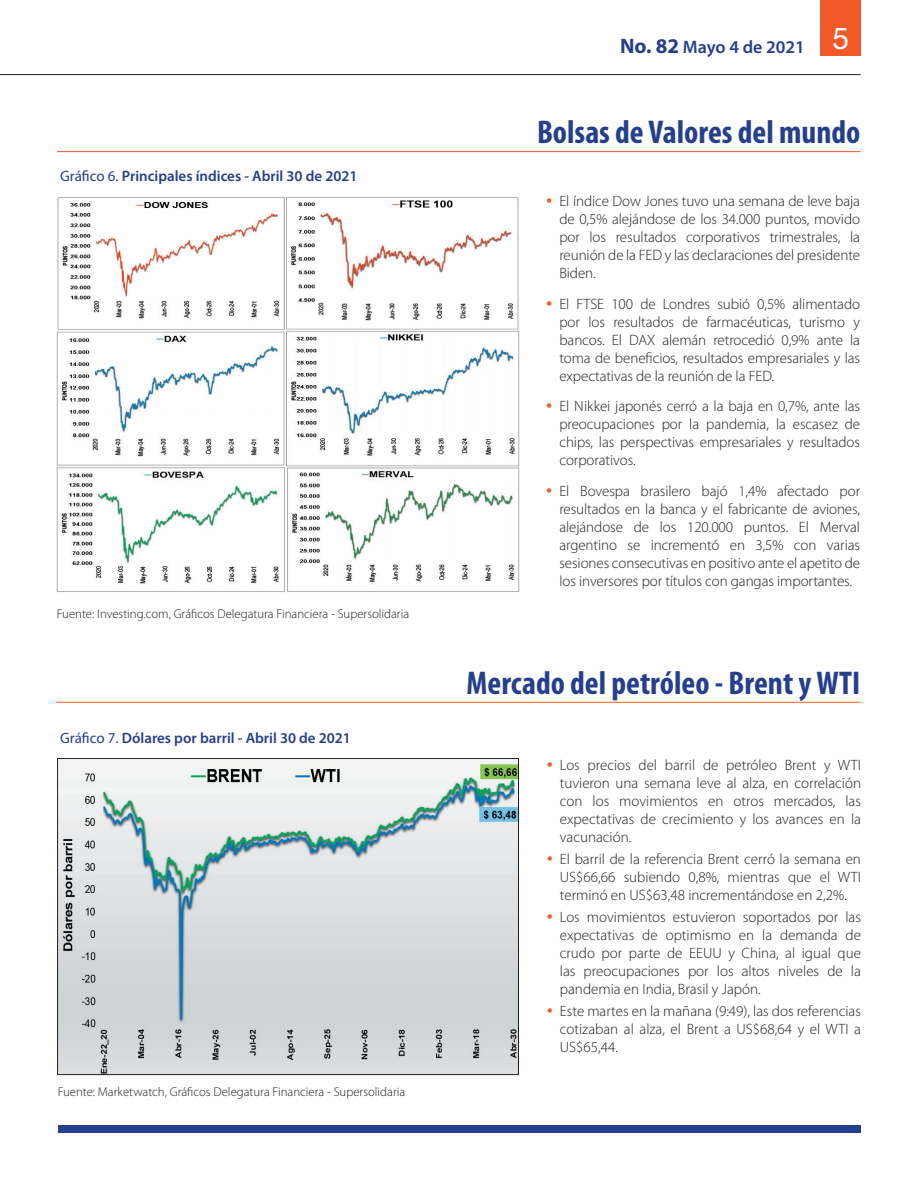
<style>
.page{position:relative;width:918px;height:1188px;background:#fff}
.page>*{position:absolute;margin:0;border:0;box-sizing:border-box;transform-origin:0 0}
.t1{font:700 condensed 33px "Myriad Pro";color:#253f8e}
.t2{font:600 18px "Myriad Pro";color:#253f8e}
.t3{font:300 15px/18px "Myriad Pro";letter-spacing:-.005em;color:#231f20;text-align:justify}
.t4{font:600 15px "Myriad Pro";color:#253f8e}
.t5{font:300 12.75px "Myriad Pro";color:#231f20}
.s1{font-weight:400}
.s2{font-weight:700;font-size:21px}
</style>
<div class="page">
<div style="left:820px;top:0;width:41px;height:56px;background:#f15929"></div>
<hr style="left:0;top:74px;width:861px;height:1px;background:#231f20">
<hr style="left:57px;top:151px;width:804px;height:1px;background:#f15929">
<hr style="left:56px;top:702px;width:804px;height:1px;background:#f15929">
<img style="left:57px;top:197px;width:463px;height:395px">
<img style="left:59px;top:760px;width:458px;height:313px">
<div style="left:57px;top:758px;width:462px;height:317px;border:1px solid #231f20"></div>
<div style="left:58px;top:1125px;width:803px;height:8px;background:#253f8e"></div>
<p class="t4" style="left:60px;top:168px;width:299px"><span class="s1">Gráfico 6.</span> Principales índices - Abril 30 de 2021</p>
<p class="t5" style="left:57px;top:607px;width:354px">Fuente: Investing.com, Gráficos Delegatura Financiera - Supersolidaria</p>
<p class="t4" style="left:60px;top:730px;width:292px"><span class="s1">Gráfico 7.</span> Dólares por barril - Abril 30 de 2021</p>
<p class="t5" style="left:58px;top:1085px;width:349px">Fuente: Marketwatch, Gráficos Delegatura Financiera - Supersolidaria</p>
<p class="t2" style="left:620px;top:37px;width:230px"><span class="s2">No. 82</span> Mayo 4 de 2021 <sup>5</sup></p>
<h1 class="t1" style="left:537px;top:114px;width:325px">Bolsas de Valores del mundo</h1>
<p class="t3" style="left:559px;top:192px;width:302px">El índice Dow Jones tuvo una semana de leve baja de 0,5% alejándose de los 34.000 puntos, movido por los resultados corporativos trimestrales, la reunión de la FED y las declaraciones del presidente Biden.</p>
<p class="t3" style="left:559px;top:295px;width:302px">El FTSE 100 de Londres subió 0,5% alimentado por los resultados de farmacéuticas, turismo y bancos. El DAX alemán retrocedió 0,9% ante la toma de beneficios, resultados empresariales y las expectativas de la reunión de la FED.</p>
<p class="t3" style="left:559px;top:398px;width:302px">El Nikkei japonés cerró a la baja en 0,7%, ante las preocupaciones por la pandemia, la escasez de chips, las perspectivas empresariales y resultados corporativos.</p>
<p class="t3" style="left:559px;top:482px;width:302px">El Bovespa brasilero bajó 1,4% afectado por resultados en la banca y el fabricante de aviones, alejándose de los 120.000 puntos. El Merval argentino se incrementó en 3,5% con varias sesiones consecutivas en positivo ante el apetito de los inversores por títulos con gangas importantes.</p>
<h1 class="t1" style="left:467px;top:665px;width:395px">Mercado del petróleo - Brent y WTI</h1>
<p class="t3" style="left:560px;top:756px;width:303px">Los precios del barril de petróleo Brent y WTI tuvieron una semana leve al alza, en correlación con los movimientos en otros mercados, las expectativas de crecimiento y los avances en la vacunación.</p>
<p class="t3" style="left:560px;top:850px;width:303px">El barril de la referencia Brent cerró la semana en US$66,66 subiendo 0,8%, mientras que el WTI terminó en US$63,48 incrementándose en 2,2%.</p>
<p class="t3" style="left:560px;top:908px;width:303px">Los movimientos estuvieron soportados por las expectativas de optimismo en la demanda de crudo por parte de EEUU y China, al igual que las preocupaciones por los altos niveles de la pandemia en India, Brasil y Japón.</p>
<p class="t3" style="left:560px;top:1003px;width:303px">Este martes en la mañana (9:49), las dos referencias cotizaban al alza, el Brent a US$68,64 y el WTI a US$65,44.</p>
</div>
